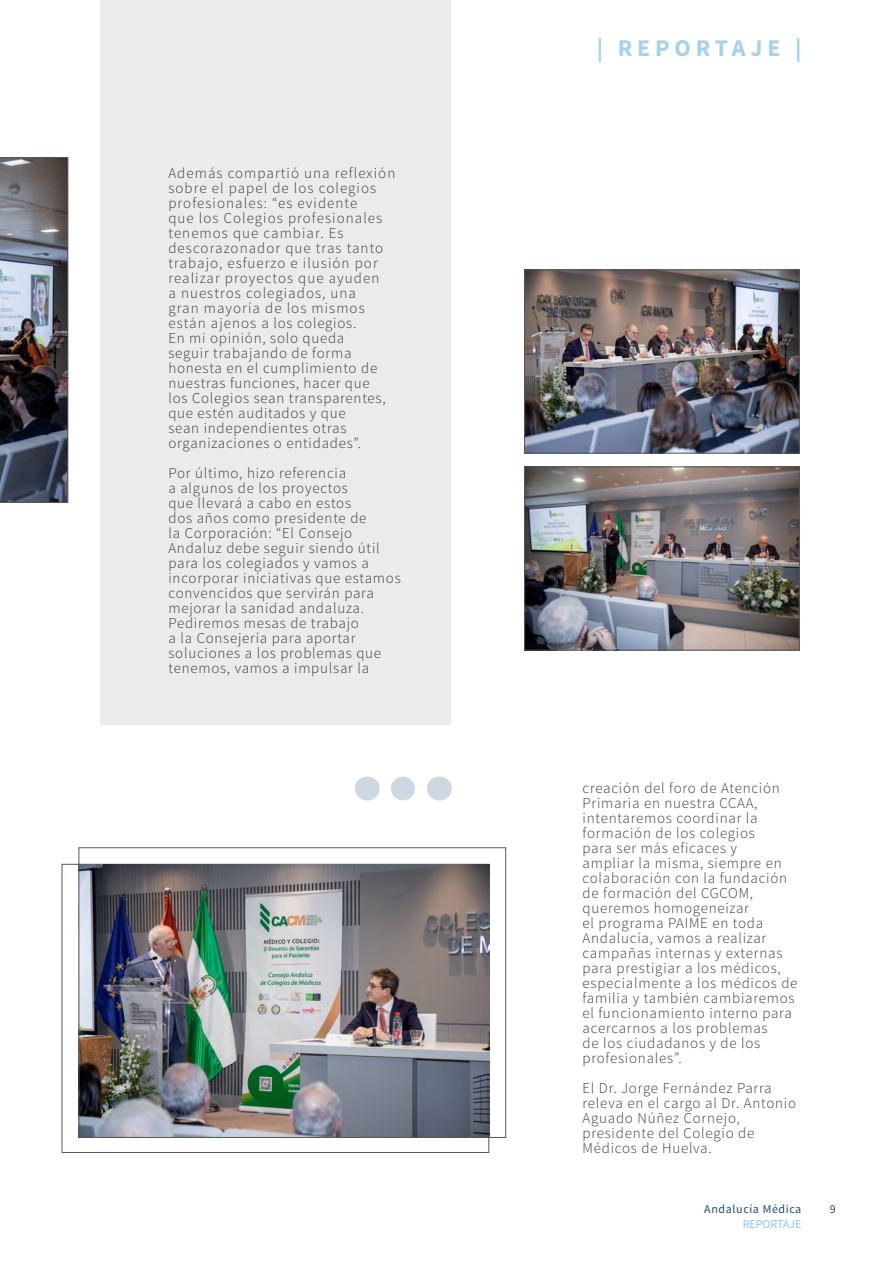
<style>
.page{position:relative;width:893px;height:1263px;background:#fff}
.page>*{position:absolute;margin:0;border:0;box-sizing:border-box;transform-origin:0 0}
.t1{font:700 24px "Source Sans Pro";letter-spacing:.2em;color:#8ec6e6}
.And_Med_Magazine{font:300 15px/15px "Source Sans Pro";letter-spacing:.05em;color:#3c3c3b}
.t2{font:12px "Source Sans Pro";letter-spacing:.05em;color:#1e4971}
.t3{font:12px "Source Sans Pro";color:#6cb8de}
</style>
<div class="page">
<div style="left:101px;top:0;width:350px;height:725px;background:#ecebeb"></div>
<img style="left:0;top:157px;width:68px;height:346px">
<img style="left:81px;top:865px;width:408px;height:271px">
<div style="left:79px;top:847px;width:427px;height:291px;border:1px solid #575756"></div>
<img style="left:526px;top:272px;width:271px;height:179px">
<div style="left:524px;top:270px;width:275px;height:183px;border:1px solid #575756"></div>
<img style="left:526px;top:469px;width:271px;height:179px">
<div style="left:524px;top:467px;width:275px;height:183px;border:1px solid #575756"></div>
<svg style="left:403px;top:776px;width:12px;height:24px"></svg>
<svg style="left:367px;top:776px;width:1px;height:24px"></svg>
<svg style="left:439px;top:776px;width:1px;height:24px"></svg>
<p class="And_Med_Magazine" style="left:168px;top:165px;width:228px">Además compartió una reflexión sobre el papel de los colegios profesionales: “es evidente<br>que los Colegios profesionales tenemos que cambiar. Es descorazonador que tras tanto trabajo, esfuerzo e ilusión por realizar proyectos que ayuden<br>a nuestros colegiados, una<br>gran mayoría de los mismos están ajenos a los colegios.<br>En mi opinión, solo queda<br>seguir trabajando de forma honesta en el cumplimiento de nuestras funciones, hacer que<br>los Colegios sean transparentes, que estén auditados y que<br>sean independientes otras organizaciones o entidades”.</p>
<p class="And_Med_Magazine" style="left:168px;top:465px;width:234px">Por último, hizo referencia<br>a algunos de los proyectos<br>que llevará a cabo en estos<br>dos años como presidente de<br>la Corporación: “El Consejo<br>Andaluz debe seguir siendo útil para los colegiados y vamos a incorporar iniciativas que estamos convencidos que servirán para mejorar la sanidad andaluza.<br>Pediremos mesas de trabajo<br>a la Consejería para aportar soluciones a los problemas que tenemos, vamos a impulsar la</p>
<h1 class="t1" style="left:597px;top:33px;width:206px">| REPORTAJE |</h1>
<p class="And_Med_Magazine" style="left:583px;top:780px;width:216px">creación del foro de Atención<br>Primaria en nuestra CCAA, intentaremos coordinar la formación de los colegios<br>para ser más eficaces y<br>ampliar la misma, siempre en colaboración con la fundación de formación del CGCOM, queremos homogeneizar<br>el programa PAIME en toda<br>Andalucía, vamos a realizar campañas internas y externas para prestigiar a los médicos, especialmente a los médicos de familia y también cambiaremos el funcionamiento interno para acercarnos a los problemas<br>de los ciudadanos y de los profesionales”.</p>
<p class="And_Med_Magazine" style="left:583px;top:1080px;width:215px">El Dr. Jorge Fernández Parra releva en el cargo al Dr. Antonio<br>Aguado Núñez Cornejo, presidente del Colegio de<br>Médicos de Huelva.</p>
<p class="t2" style="left:704px;top:1201px;width:99px">Andalucía Médica</p>
<p class="t2" style="left:830px;top:1201px;width:7px">9</p>
<p class="t3" style="left:742px;top:1216px;width:60px">REPORTAJE</p>
</div>
